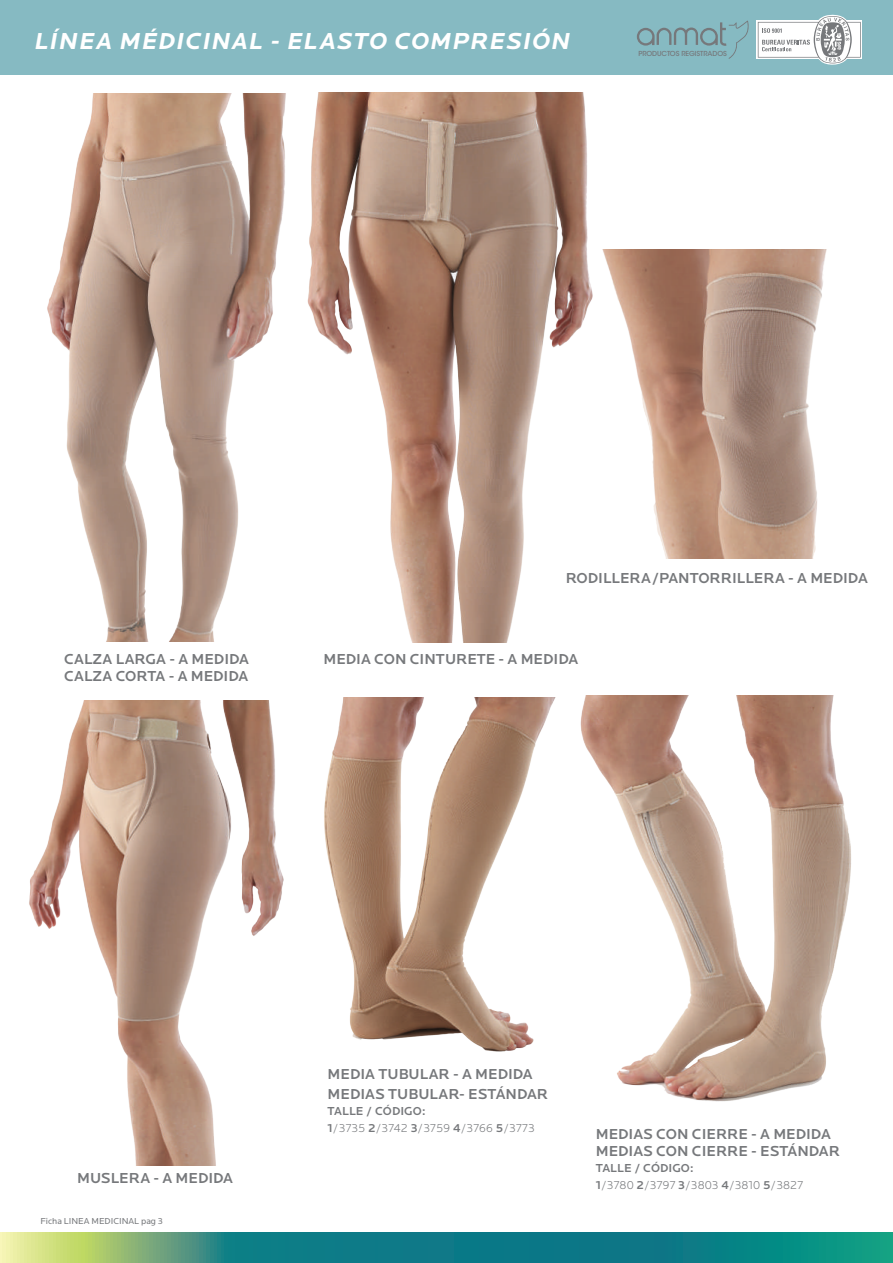
<style>
.page{position:relative;width:893px;height:1263px;background:#fff}
.page>*{position:absolute;margin:0;border:0;box-sizing:border-box;transform-origin:0 0}
.t1{font:italic 700 24px "Locator";letter-spacing:.05em;color:#fff}
.t2{font:500 15px/16.5px "Locator";color:#76787b}
.t3{font:300 12px/16.5px "Locator";letter-spacing:.005em;color:#76787b}
.t4{font:9px "Locator";letter-spacing:-.005em;color:#76787b}
.t5{font:500 6.9px "ITC Avant Garde Std";letter-spacing:-.01em;color:#76787b}
.s1{font-weight:500}
</style>
<div class="page">
<div style="left:0;top:0;width:893px;height:75px;background:#86bac2"></div>
<svg style="left:758px;top:14px;width:103px;height:51px"></svg>
<svg style="left:0;top:1232px;width:893px;height:31px;background:#2f8f84"></svg>
<svg style="left:637px;top:21px;width:112px;height:38px"></svg>
<img style="left:47px;top:93px;width:237px;height:548px">
<img style="left:626px;top:249px;width:201px;height:309px">
<img style="left:284px;top:92px;width:342px;height:550px">
<img style="left:29px;top:700px;width:255px;height:465px">
<img style="left:324px;top:697px;width:232px;height:355px">
<img style="left:580px;top:696px;width:271px;height:406px">
<h1 class="t1" style="left:34px;top:28px;width:537px">LÍNEA MÉDICINAL - ELASTO COMPRESIÓN</h1>
<p class="t5" style="left:638px;top:49px;width:90px">PRODUCTOS REGISTRADOS</p>
<p class="t2" style="left:64px;top:651px;width:186px">CALZA LARGA - A MEDIDA<br>CALZA CORTA - A MEDIDA</p>
<p class="t2" style="left:566px;top:570px;width:304px">RODILLERA/PANTORRILLERA - A MEDIDA</p>
<p class="t2" style="left:323px;top:651px;width:256px">MEDIA CON CINTURETE - A MEDIDA</p>
<p class="t2" style="left:77px;top:1170px;width:158px">MUSLERA - A MEDIDA</p>
<p class="t4" style="left:40px;top:1216px;width:124px">Ficha LINEA MEDICINAL pag 3</p>
<p class="t2" style="left:328px;top:1066px;width:207px">MEDIA TUBULAR - A MEDIDA</p>
<p class="t2" style="left:328px;top:1086px;width:222px">MEDIAS TUBULAR- ESTÁNDAR</p>
<p class="t3" style="left:328px;top:1103px;width:209px"><span class="s1">TALLE / CÓDIGO:<br>1</span>/3735 <span class="s1">2</span>/3742 <span class="s1">3</span>/3759 <span class="s1">4</span>/3766 <span class="s1">5</span>/3773</p>
<p class="t2" style="left:596px;top:1126px;width:246px">MEDIAS CON CIERRE - A MEDIDA<br>MEDIAS CON CIERRE - ESTÁNDAR</p>
<p class="t3" style="left:596px;top:1160px;width:209px"><span class="s1">TALLE / CÓDIGO:<br>1</span>/3780 <span class="s1">2</span>/3797 <span class="s1">3</span>/3803 <span class="s1">4</span>/3810 <span class="s1">5</span>/3827</p>
</div>
